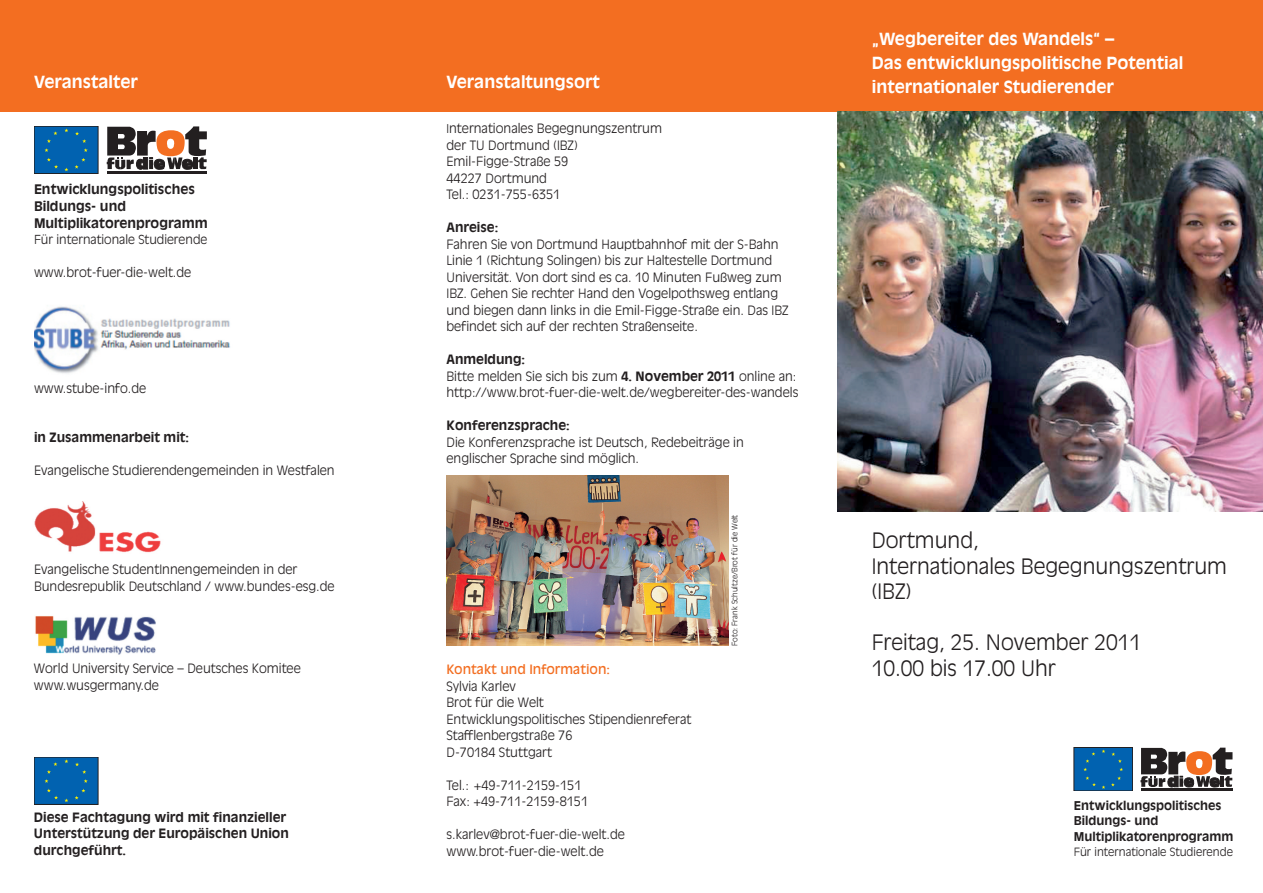
<style>
.page{position:relative;width:1263px;height:893px;background:#fff}
.page>*{position:absolute;margin:0;border:0;box-sizing:border-box;transform-origin:0 0}
.t1{font:300 21px/25.5px "Antique Olive";color:#231f20}
.t2{font:700 16.5px/24px "Antique Olive";color:#fff}
.t3{font:700 13.05px/17px "Antique Olive";color:#231f20}
.t4{font:300 12.75px/16.5px "Antique Olive";color:#231f20}
.t5{font:700 12.75px/16.5px "Antique Olive";color:#231f20}
.t6{font:12.75px "Antique Olive";color:#f36e21}
.t7{font:300 12.3px "Antique Olive";color:#231f20}
.t8{font:700 12px/15.5px "Antique Olive";color:#231f20}
.t9{font:300 11.25px "Antique Olive";color:#231f20}
.t10{font:300 7.5px "Antique Olive";color:#231f20}
.s1{font-size:12px}
.s2{font-weight:700}
</style>
<div class="page">
<div style="left:0;top:0;width:1263px;height:112px;background:#f36e21"></div>
<img style="left:838px;top:112px;width:425px;height:399px">
<div style="left:34px;top:126px;width:64px;height:47px;background:#0162b0"></div>
<svg style="left:45px;top:128px;width:43px;height:43px"></svg>
<div style="left:34px;top:126px;width:64px;height:47px;border:1px solid #231f20"></div>
<hr style="left:108px;top:171px;width:99px;height:3px;background:#231f20">
<svg style="left:107px;top:126px;width:100px;height:44px"></svg>
<div style="left:1074px;top:747px;width:58px;height:44px;background:#0162b0"></div>
<svg style="left:1083px;top:749px;width:40px;height:40px"></svg>
<div style="left:1074px;top:747px;width:59px;height:44px;border:1px solid #231f20"></div>
<hr style="left:1141px;top:788px;width:91px;height:3px;background:#231f20">
<svg style="left:1140px;top:748px;width:92px;height:40px"></svg>
<img style="left:34px;top:306px;width:196px;height:68px">
<img style="left:35px;top:616px;width:121px;height:39px">
<img style="left:34px;top:501px;width:127px;height:52px">
<svg style="left:34px;top:757px;width:65px;height:48px"></svg>
<div style="left:34px;top:757px;width:64px;height:47px;background:#0162b0"></div>
<svg style="left:45px;top:759px;width:43px;height:43px"></svg>
<div style="left:34px;top:757px;width:64px;height:47px;border:1px solid #231f20"></div>
<img style="left:446px;top:475px;width:282px;height:170px">
<p class="t2" style="left:34px;top:71px;width:105px">Veranstalter</p>
<p class="t2" style="left:446px;top:71px;width:155px">Veranstaltungsort</p>
<p class="t3" style="left:34px;top:181px;width:175px">Entwicklungspolitisches<br>Bildungs- und<br>Multiplikatorenprogramm</p>
<p class="t7" style="left:34px;top:235px;width:175px">Für internationale Studierende</p>
<p class="t4" style="left:34px;top:265px;width:159px">www.brot-fuer-die-welt.de</p>
<p class="t4" style="left:34px;top:380px;width:114px">www.stube-info.de</p>
<p class="t5" style="left:34px;top:430px;width:157px">in Zusammenarbeit mit:</p>
<p class="t4" style="left:34px;top:463px;width:302px">Evangelische Studierendengemeinden in Westfalen</p>
<p class="t4" style="left:34px;top:562px;width:302px">Evangelische StudentInnengemeinden in der<br>Bundesrepublik Deutschland / www.bundes-esg.de</p>
<p class="t4" style="left:34px;top:661px;width:268px">World University Service – Deutsches Komitee www.wusgermany.de</p>
<p class="t5" style="left:34px;top:809px;width:256px">Diese Fachtagung wird mit finanzieller<br>Unterstützung der Europäischen Union durchgeführt.</p>
<p class="t4" style="left:446px;top:121px;width:217px"><span class="s1">I</span>nternationales Begegnungszentrum der TU Dortmund (IBZ)<br>Emil-Figge-Straße 59<br>44227 Dortmund<br>Tel.: 0231-755-6351</p>
<p class="t5" style="left:446px;top:220px;width:53px">Anreise:</p>
<p class="t4" style="left:446px;top:237px;width:344px">Fahren Sie von Dortmund Hauptbahnhof mit der S-Bahn Linie 1 (Richtung Solingen) bis zur Haltestelle Dortmund Universität. Von dort sind es ca. 10 Minuten Fußweg zum IBZ. Gehen Sie rechter Hand den Vogelpothsweg entlang und biegen dann links in die Emil-Figge-Straße ein. Das IBZ befindet sich auf der rechten Straßenseite.</p>
<p class="t4" style="left:446px;top:352px;width:353px"><span class="s2">Anmeldung:<br></span>Bitte melden Sie sich bis zum <span class="s2">4. November 2011</span> online an: http://www.brot-fuer-die-welt.de/wegbereiter-des-wandels</p>
<p class="t5" style="left:446px;top:418px;width:125px">Konferenzsprache:</p>
<p class="t4" style="left:446px;top:435px;width:299px">Die Konferenzsprache ist Deutsch, Redebeiträge in englischer Sprache sind möglich.</p>
<p class="t6" style="left:446px;top:664px;width:165px">Kontakt und Information:</p>
<p class="t4" style="left:446px;top:678px;width:246px">Sylvia Karlev<br>Brot für die Welt<br>Entwicklungspolitisches Stipendienreferat<br>Stafflenbergstraße 76<br>D-70184 Stuttgart</p>
<p class="t4" style="left:446px;top:777px;width:143px">Tel.: +49-711-2159-151<br>Fax: +49-711-2159-8151</p>
<p class="t4" style="left:446px;top:827px;width:180px">s.karlev@brot-fuer-die-welt.de www.brot-fuer-die-welt.de</p>
<p class="t10" style="left:731px;top:646px;width:133px;rotate:-90deg">Foto: Frank Schultze/Brot für die Welt</p>
<p class="t2" style="left:872px;top:28px;width:313px">„Wegbereiter des Wandels“ –<br>Das entwicklungspolitische Potential internationaler Studierender</p>
<h1 class="t1" style="left:872px;top:529px;width:357px">Dortmund,<br>Internationales Begegnungszentrum (IBZ)</h1>
<h1 class="t1" style="left:872px;top:631px;width:271px">Freitag, 25. November 2011<br>10.00 bis 17.00 Uhr</h1>
<p class="t8" style="left:1074px;top:798px;width:161px">Entwicklungspolitisches<br>Bildungs- und<br>Multiplikatorenprogramm</p>
<p class="t9" style="left:1074px;top:847px;width:161px">Für internationale Studierende</p>
</div>
